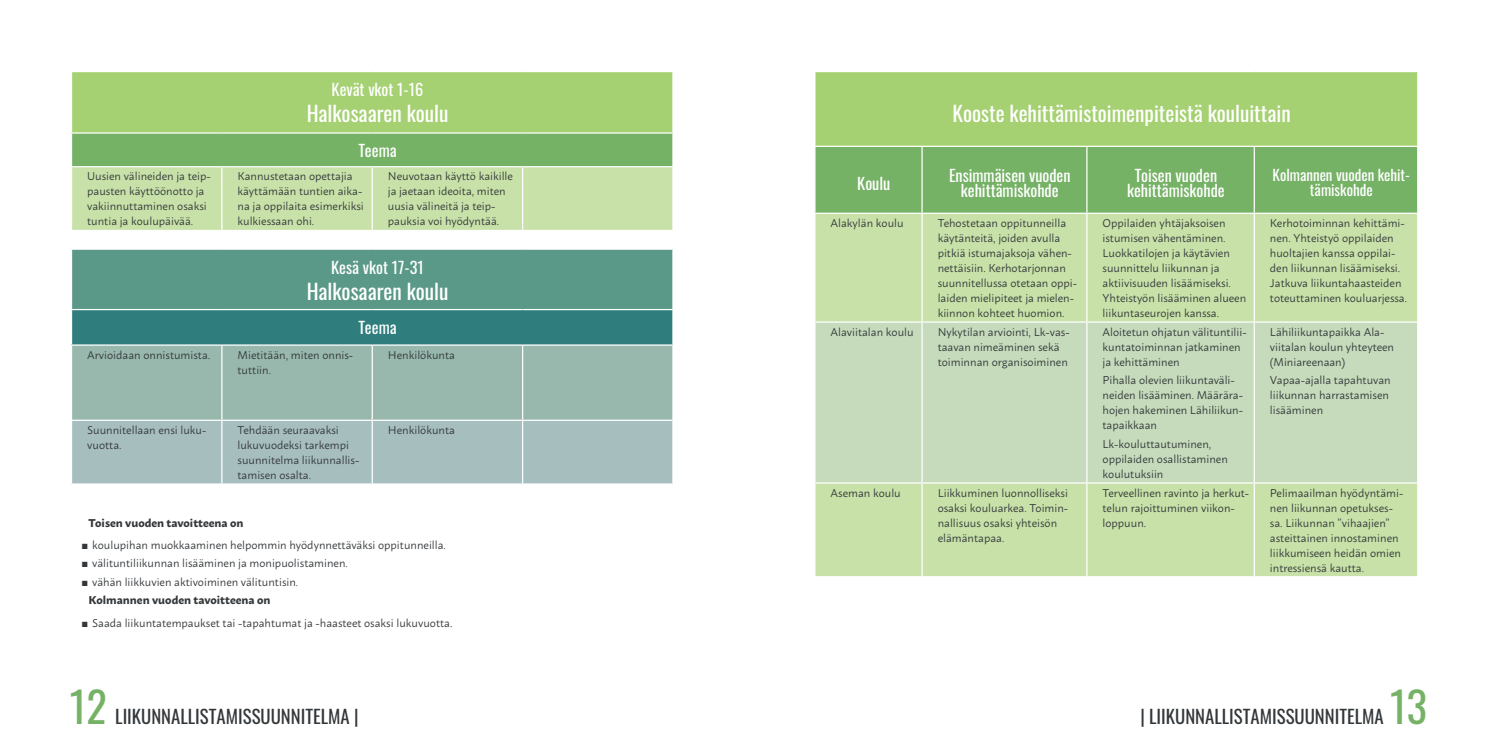
<style>
.page{position:relative;width:1489px;height:745px;background:#fff}
.page>*{position:absolute;margin:0;border:0;box-sizing:border-box;transform-origin:0 0}
.t1{font:42.5px "Oswald";color:#76b266}
.luettelo-otsikko{font:21.25px "Oswald";color:#fff}
.t2{font:18.75px "Oswald";color:#33373a}
.luettelo-otsikko-2{font:16.25px/15px "Oswald";color:#fff;text-align:center}
.luettelo-otsikko-3{font:15px/15px "Oswald";color:#fff;text-align:center}
.luetteloeisisen{font:11.25px/15px "Macho";color:#33373a}
.Leipis{font:700 11.25px "Macho";color:#33373a}
.s1{font-family:"Arial"}
</style>
<div class="page">
<div style="left:71px;top:71px;width:602px;height:62px;background:#a5d172"></div>
<div style="left:71px;top:133px;width:602px;height:34px;background:#76b266"></div>
<div style="left:71px;top:249px;width:602px;height:60px;background:#5a9987"></div>
<div style="left:71px;top:309px;width:602px;height:36px;background:#2f7e7d"></div>
<div style="left:72px;top:345px;width:600px;height:74px;background:#98b8ad"></div>
<div style="left:71px;top:420px;width:151px;height:63px;background:#a7bebf"></div>
<div style="left:222px;top:421px;width:450px;height:62px;background:#a7bebf"></div>
<hr style="left:71px;top:71px;width:151px;height:1px;background:#fff">
<hr style="left:71px;top:72px;width:1px;height:60px;background:#fff">
<hr style="left:222px;top:71px;width:150px;height:1px;background:#fff">
<hr style="left:372px;top:71px;width:150px;height:1px;background:#fff">
<hr style="left:522px;top:71px;width:151px;height:1px;background:#fff">
<hr style="left:672px;top:72px;width:1px;height:60px;background:#fff">
<hr style="left:71px;top:132px;width:151px;height:1px;background:#fff">
<hr style="left:71px;top:133px;width:1px;height:33px;background:#fff">
<hr style="left:222px;top:132px;width:150px;height:1px;background:#fff">
<hr style="left:372px;top:132px;width:150px;height:1px;background:#fff">
<hr style="left:522px;top:132px;width:151px;height:1px;background:#fff">
<hr style="left:672px;top:133px;width:1px;height:33px;background:#fff">
<hr style="left:71px;top:166px;width:151px;height:1px;background:#fff">
<hr style="left:222px;top:166px;width:150px;height:1px;background:#fff">
<hr style="left:372px;top:166px;width:150px;height:1px;background:#fff">
<hr style="left:522px;top:166px;width:151px;height:1px;background:#fff">
<div style="left:72px;top:167px;width:601px;height:63px;background:#c7e1a8"></div>
<hr style="left:71px;top:249px;width:1px;height:60px;background:#fff">
<hr style="left:672px;top:249px;width:1px;height:60px;background:#fff">
<hr style="left:71px;top:309px;width:151px;height:1px;background:#fff">
<hr style="left:71px;top:310px;width:1px;height:34px;background:#fff">
<hr style="left:222px;top:309px;width:150px;height:1px;background:#fff">
<hr style="left:372px;top:309px;width:150px;height:1px;background:#fff">
<hr style="left:522px;top:309px;width:151px;height:1px;background:#fff">
<hr style="left:672px;top:310px;width:1px;height:34px;background:#fff">
<hr style="left:71px;top:344px;width:151px;height:1px;background:#fff">
<hr style="left:222px;top:344px;width:150px;height:1px;background:#fff">
<hr style="left:221px;top:345px;width:1px;height:74px;background:#fff">
<hr style="left:372px;top:344px;width:150px;height:1px;background:#fff">
<hr style="left:371px;top:345px;width:2px;height:74px;background:#fff">
<hr style="left:522px;top:344px;width:151px;height:1px;background:#fff">
<hr style="left:522px;top:345px;width:1px;height:74px;background:#fff">
<hr style="left:371px;top:420px;width:2px;height:63px;background:#fff">
<hr style="left:522px;top:420px;width:1px;height:63px;background:#fff">
<hr style="left:71px;top:420px;width:1px;height:63px;background:#fff">
<hr style="left:221px;top:420px;width:1px;height:63px;background:#fff">
<div style="left:814px;top:71px;width:603px;height:75px;background:#a5d172"></div>
<div style="left:815px;top:147px;width:601px;height:65px;background:#76b266"></div>
<div style="left:815px;top:214px;width:601px;height:107px;background:#c7e1a8"></div>
<div style="left:815px;top:322px;width:601px;height:160px;background:#c5dbbb"></div>
<div style="left:815px;top:483px;width:601px;height:92px;background:#c7e1a8"></div>
<hr style="left:921px;top:483px;width:1px;height:92px;background:#fff">
<hr style="left:1086px;top:483px;width:1px;height:92px;background:#fff">
<hr style="left:1253px;top:483px;width:1px;height:92px;background:#fff">
<hr style="left:814px;top:71px;width:108px;height:1px;background:#fff">
<hr style="left:814px;top:72px;width:1px;height:74px;background:#fff">
<hr style="left:922px;top:71px;width:164px;height:1px;background:#fff">
<hr style="left:1086px;top:71px;width:168px;height:1px;background:#fff">
<hr style="left:1254px;top:71px;width:164px;height:1px;background:#fff">
<hr style="left:1416px;top:72px;width:2px;height:74px;background:#fff">
<hr style="left:921px;top:147px;width:1px;height:65px;background:#fff">
<hr style="left:1086px;top:147px;width:1px;height:65px;background:#fff">
<hr style="left:1253px;top:147px;width:1px;height:65px;background:#fff">
<hr style="left:921px;top:214px;width:1px;height:107px;background:#fff">
<hr style="left:1086px;top:214px;width:1px;height:107px;background:#fff">
<hr style="left:1253px;top:214px;width:1px;height:107px;background:#fff">
<hr style="left:921px;top:322px;width:1px;height:160px;background:#fff">
<hr style="left:1086px;top:322px;width:1px;height:160px;background:#fff">
<hr style="left:1253px;top:322px;width:1px;height:160px;background:#fff">
<p class="luettelo-otsikko-2" style="left:331px;top:80px;width:93px">Kevät vkot 1-16</p>
<p class="luettelo-otsikko" style="left:307px;top:94px;width:143px">Halkosaaren koulu</p>
<p class="luettelo-otsikko-2" style="left:358px;top:142px;width:40px">Teema</p>
<p class="luetteloeisisen" style="left:87px;top:168px;width:125px">Uusien välineiden ja teip&shy;pausten käyttöönotto ja vakiinnuttaminen osaksi tuntia ja koulupäivää.</p>
<p class="luetteloeisisen" style="left:237px;top:168px;width:128px">Kannustetaan opettajia käyttämään tuntien aika&shy;na ja oppilaita esimerkiksi kulkiessaan ohi.</p>
<p class="luetteloeisisen" style="left:388px;top:168px;width:127px">Neuvotaan käyttö kaikille ja jaetaan ideoita, miten uusia välineitä ja teip&shy;pauksia voi hyödyntää.</p>
<p class="luettelo-otsikko-2" style="left:331px;top:258px;width:94px">Kesä vkot 17-31</p>
<p class="luettelo-otsikko" style="left:307px;top:272px;width:143px">Halkosaaren koulu</p>
<p class="luettelo-otsikko-2" style="left:358px;top:318px;width:40px">Teema</p>
<p class="luetteloeisisen" style="left:87px;top:346px;width:125px">Arvioidaan onnistumista.</p>
<p class="luetteloeisisen" style="left:237px;top:346px;width:117px">Mietitään, miten onnis&shy;tuttiin.</p>
<p class="luetteloeisisen" style="left:388px;top:346px;width:69px">Henkilökunta</p>
<p class="luetteloeisisen" style="left:87px;top:421px;width:121px">Suunnitellaan ensi luku&shy;vuotta.</p>
<p class="luetteloeisisen" style="left:237px;top:421px;width:123px">Tehdään seuraavaksi lukuvuodeksi tarkempi suunnitelma liikunnallis&shy;tamisen osalta.</p>
<p class="luetteloeisisen" style="left:388px;top:421px;width:69px">Henkilökunta</p>
<p class="Leipis" style="left:89px;top:512px;width:156px">Toisen vuoden tavoitteena on</p>
<p class="luetteloeisisen" style="left:81px;top:535px;width:366px"><span class="s1">■</span> koulupihan muokkaaminen helpommin hyödynnettäväksi oppitunneilla.</p>
<p class="luetteloeisisen" style="left:81px;top:554px;width:268px"><span class="s1">■</span> välituntiliikunnan lisääminen ja monipuolistaminen.</p>
<p class="luetteloeisisen" style="left:81px;top:573px;width:218px"><span class="s1">■</span> vähän liikkuvien aktivoiminen välituntisin.</p>
<p class="Leipis" style="left:89px;top:590px;width:183px">Kolmannen vuoden tavoitteena on</p>
<p class="luetteloeisisen" style="left:81px;top:613px;width:372px"><span class="s1">■</span> Saada liikuntatempaukset tai -tapahtumat ja -haasteet osaksi lukuvuotta.</p>
<p class="luettelo-otsikko" style="left:952px;top:94px;width:339px">Kooste kehittämistoimenpiteistä kouluittain</p>
<p class="luettelo-otsikko-2" style="left:857px;top:174px;width:34px">Koulu</p>
<p class="luettelo-otsikko-2" style="left:948px;top:166px;width:123px">Ensimmäisen vuoden kehittämiskohde</p>
<p class="luettelo-otsikko-2" style="left:1126px;top:166px;width:99px">Toisen vuoden kehittämiskohde</p>
<p class="luettelo-otsikko-3" style="left:1272px;top:166px;width:139px">Kolmannen vuoden kehit&shy;tämiskohde</p>
<p class="luetteloeisisen" style="left:830px;top:214px;width:75px">Alakylän koulu</p>
<p class="luetteloeisisen" style="left:937px;top:214px;width:141px">Tehostetaan oppitunneilla käytänteitä, joiden avulla pitkiä istumajaksoja vähen&shy;nettäisiin. Kerhotarjonnan suunnitellussa otetaan oppi&shy;laiden mielipiteet ja mielen&shy;kiinnon kohteet huomion.</p>
<p class="luetteloeisisen" style="left:1102px;top:214px;width:145px">Oppilaiden yhtäjaksoisen istumisen vähentäminen.<br>Luokkatilojen ja käytävien suunnittelu liikunnan ja aktiivisuuden lisäämiseksi.<br>Yhteistyön lisääminen alueen liikuntaseurojen kanssa.</p>
<p class="luetteloeisisen" style="left:1269px;top:214px;width:139px">Kerhotoiminnan kehittämi&shy;nen. Yhteistyö oppilaiden huoltajien kanssa oppilai&shy;den liikunnan lisäämiseksi.<br>Jatkuva liikuntahaasteiden toteuttaminen kouluarjessa.</p>
<p class="luetteloeisisen" style="left:830px;top:323px;width:85px">Alaviitalan koulu</p>
<p class="luetteloeisisen" style="left:937px;top:323px;width:133px">Nykytilan arviointi, Lk-vas&shy;taavan nimeäminen sekä toiminnan organisoiminen</p>
<p class="luetteloeisisen" style="left:1102px;top:323px;width:146px">Aloitetun ohjatun välituntilii&shy;kuntatoiminnan jatkaminen ja kehittäminen</p>
<p class="luetteloeisisen" style="left:1102px;top:371px;width:142px">Pihalla olevien liikuntaväli&shy;neiden lisääminen. Määrära&shy;hojen hakeminen Lähiliikun&shy;tapaikkaan</p>
<p class="luetteloeisisen" style="left:1102px;top:435px;width:127px">Lk-kouluttautuminen, oppilaiden osallistaminen koulutuksiin</p>
<p class="luetteloeisisen" style="left:1269px;top:323px;width:126px">Lähiliikuntapaikka Ala&shy;viitalan koulun yhteyteen (Miniareenaan)</p>
<p class="luetteloeisisen" style="left:1269px;top:371px;width:122px">Vapaa-ajalla tapahtuvan liikunnan harrastamisen lisääminen</p>
<p class="luetteloeisisen" style="left:830px;top:483px;width:72px">Aseman koulu</p>
<p class="luetteloeisisen" style="left:937px;top:483px;width:132px">Liikkuminen luonnolliseksi osaksi kouluarkea. Toimin&shy;nallisuus osaksi yhteisön elämäntapaa.</p>
<p class="luetteloeisisen" style="left:1102px;top:483px;width:148px">Terveellinen ravinto ja herkut&shy;telun rajoittuminen viikon&shy;loppuun.</p>
<p class="luetteloeisisen" style="left:1269px;top:483px;width:135px">Pelimaailman hyödyntämi&shy;nen liikunnan opetukses&shy;sa. Liikunnan ”vihaajien” asteittainen innostaminen liikkumiseen heidän omien intressiensä kautta.</p>
<h1 class="t1" style="left:70px;top:668px;width:39px">12</h1>
<h1 class="t1" style="left:1389px;top:668px;width:39px">13</h1>
<h3 class="t2" style="left:115px;top:698px;width:245px">LIIKUNNALLISTAMISSUUNNITELMA |</h3>
<h3 class="t2" style="left:1140px;top:698px;width:245px">| LIIKUNNALLISTAMISSUUNNITELMA</h3>
</div>
